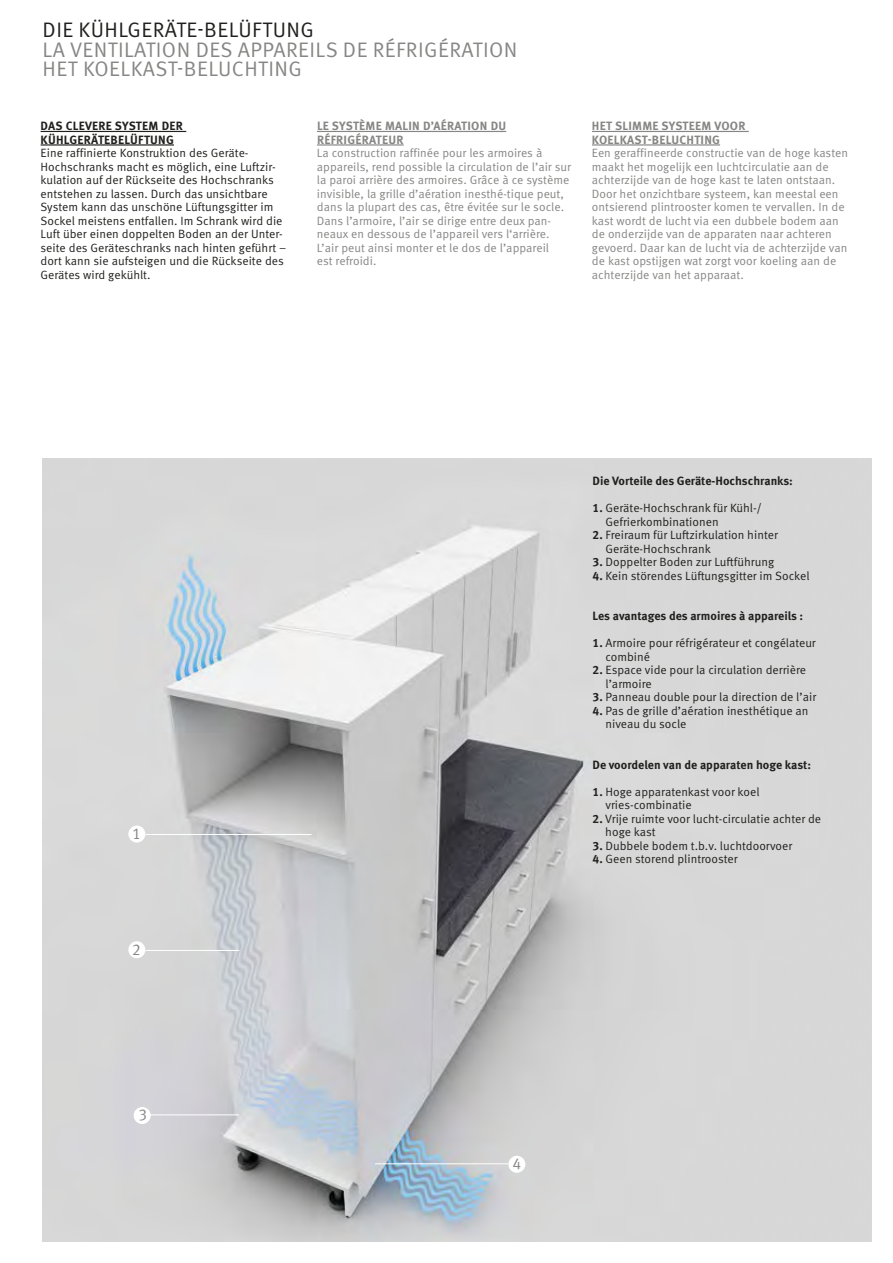
<style>
.page{position:relative;width:893px;height:1263px;background:#fff}
.page>*{position:absolute;margin:0;border:0;box-sizing:border-box;transform-origin:0 0}
.t1{font:21px/19.5px "Meta Pro Norm";letter-spacing:.02em;color:#868685}
.t2{font:21px "Meta Pro Norm";letter-spacing:.02em;color:#20201e}
.t3{font:15.75px "Meta Pro Norm";color:#868685}
.t4{font:12px/13.5px "Meta Pro Norm";color:#20201e}
.t5{font:12px/13.5px "Meta Pro Norm";color:#868685}
.t6{font:700 12px "Meta Pro";color:#20201e}
.t7{font:700 12px/13.5px "Meta Pro";letter-spacing:.02em;color:#868685}
.t8{font:700 12px/13.5px "Meta Pro";letter-spacing:.02em;color:#20201e}
.s1{font-family:"Meta Pro";font-weight:700}
</style>
<div class="page">
<img style="left:43px;top:458px;width:829px;height:784px">
<div style="left:508px;top:1156px;width:17px;height:17px;background:#fff;border-radius:50%"></div>
<hr style="left:375px;top:1163px;width:133px;height:1px;background:#fff">
<hr style="left:146px;top:834px;width:165px;height:1px;background:#fff">
<div style="left:128px;top:825px;width:17px;height:17px;background:#fff;border-radius:50%"></div>
<div style="left:128px;top:941px;width:17px;height:17px;background:#fff;border-radius:50%"></div>
<hr style="left:150px;top:1114px;width:89px;height:1px;background:#fff">
<div style="left:134px;top:1107px;width:17px;height:17px;background:#fff;border-radius:50%"></div>
<hr style="left:146px;top:950px;width:93px;height:1px;background:#fff">
<hr style="left:41px;top:131px;width:145px;height:1px;background:#20201e">
<hr style="left:41px;top:144px;width:133px;height:2px;background:#20201e">
<hr style="left:317px;top:131px;width:189px;height:1px;background:#868685">
<hr style="left:317px;top:144px;width:87px;height:2px;background:#868685">
<hr style="left:592px;top:131px;width:157px;height:1px;background:#868685">
<hr style="left:592px;top:144px;width:128px;height:2px;background:#868685">
<h1 class="t2" style="left:43px;top:14px;width:273px">DIE KÜHLGERÄTE-BELÜFTUNG</h1>
<h1 class="t1" style="left:43px;top:38px;width:476px">LA VENTILATION DES APPAREILS DE RÉFRIGÉRATION<br>HET KOELKAST-BELUCHTING</h1>
<p class="t8" style="left:41px;top:118px;width:144px">DAS CLEVERE SYSTEM DER<br>KÜHLGERÄTEBELÜFTUNG</p>
<p class="t4" style="left:41px;top:145px;width:247px">Eine raffinierte Konstruktion des Geräte-Hochschranks macht es möglich, eine Luftzir&shy;kulation auf der Rückseite des Hochschranks entstehen zu lassen. Durch das unsichtbare System kann das unschöne Lüftungsgitter im Sockel meistens entfallen. Im Schrank wird die Luft über einen doppelten Boden an der Unter&shy;seite des Geräteschranks nach hinten geführt – dort kann sie aufsteigen und die Rückseite des Gerätes wird gekühlt.</p>
<p class="t7" style="left:317px;top:118px;width:191px">LE SYSTÈME MALIN D’AÉRATION DU<br>RÉFRIGÉRATEUR</p>
<p class="t5" style="left:317px;top:145px;width:256px">La construction raffinée pour les armoires à appareils, rend possible la circulation de l’air sur la paroi arrière des armoires. Grâce à ce système invisible, la grille d’aération inesthé-tique peut, dans la plupart des cas, être évitée sur le socle.<br>Dans l’armoire, l’air se dirige entre deux pan&shy;neaux en dessous de l’appareil vers l‘arrière.<br>L’air peut ainsi monter et le dos de l’appareil<br>est refroidi.</p>
<p class="t7" style="left:592px;top:118px;width:155px">HET SLIMME SYSTEEM VOOR<br>KOELKAST-BELUCHTING</p>
<p class="t5" style="left:592px;top:145px;width:258px">Een geraffineerde constructie van de hoge kasten maakt het mogelijk een luchtcirculatie aan de achterzijde van de hoge kast te laten ontstaan.<br>Door het onzichtbare systeem, kan meestal een ontsierend plintrooster komen te vervallen. In de kast wordt de lucht via een dubbele bodem aan de onderzijde van de apparaten naar achteren gevoerd. Daar kan de lucht via de achterzijde van de kast opstijgen wat zorgt voor koeling aan de achterzijde van het apparaat.</p>
<h2 class="t3" style="left:132px;top:822px;width:10px">1</h2>
<h2 class="t3" style="left:132px;top:938px;width:10px">2</h2>
<h2 class="t3" style="left:139px;top:1102px;width:10px">3</h2>
<p class="t6" style="left:592px;top:472px;width:202px">Die Vorteile des Geräte-Hochschranks:</p>
<p class="t4" style="left:605px;top:501px;width:158px;text-indent:-13px"><span class="s1">1.</span> Geräte-Hochschrank für Kühl-/<br>Gefrierkombinationen</p>
<p class="t4" style="left:605px;top:528px;width:174px;text-indent:-13px"><span class="s1">2.</span> Freiraum für Luftzirkulation hinter<br>Geräte-Hochschrank</p>
<p class="t4" style="left:592px;top:555px;width:183px"><span class="s1">3.</span> Doppelter Boden zur Luftführung</p>
<p class="t4" style="left:592px;top:568px;width:219px"><span class="s1">4.</span> Kein störendes Lüftungsgitter im Sockel</p>
<p class="t6" style="left:592px;top:607px;width:212px">Les avantages des armoires à appareils :</p>
<p class="t4" style="left:605px;top:636px;width:212px;text-indent:-13px"><span class="s1">1.</span> Armoire pour réfrigérateur et congélateur combiné</p>
<p class="t4" style="left:605px;top:663px;width:202px;text-indent:-13px"><span class="s1">2.</span> Espace vide pour la circulation derrière l’armoire</p>
<p class="t4" style="left:592px;top:690px;width:225px"><span class="s1">3.</span> Panneau double pour la direction de l’air</p>
<p class="t4" style="left:605px;top:703px;width:204px;text-indent:-13px"><span class="s1">4.</span> Pas de grille d’aération inesthétique an niveau du socle</p>
<p class="t6" style="left:592px;top:755px;width:220px">De voordelen van de apparaten hoge kast:</p>
<p class="t4" style="left:605px;top:784px;width:156px;text-indent:-13px"><span class="s1">1.</span> Hoge apparatenkast voor koel vries-combinatie</p>
<p class="t4" style="left:605px;top:811px;width:217px;text-indent:-13px"><span class="s1">2.</span> Vrije ruimte voor lucht-circulatie achter de hoge kast</p>
<p class="t4" style="left:592px;top:838px;width:201px"><span class="s1">3.</span> Dubbele bodem t.b.v. luchtdoorvoer</p>
<p class="t4" style="left:592px;top:852px;width:147px"><span class="s1">4.</span> Geen storend plintrooster</p>
<h2 class="t3" style="left:513px;top:1152px;width:10px">4</h2>
</div>
